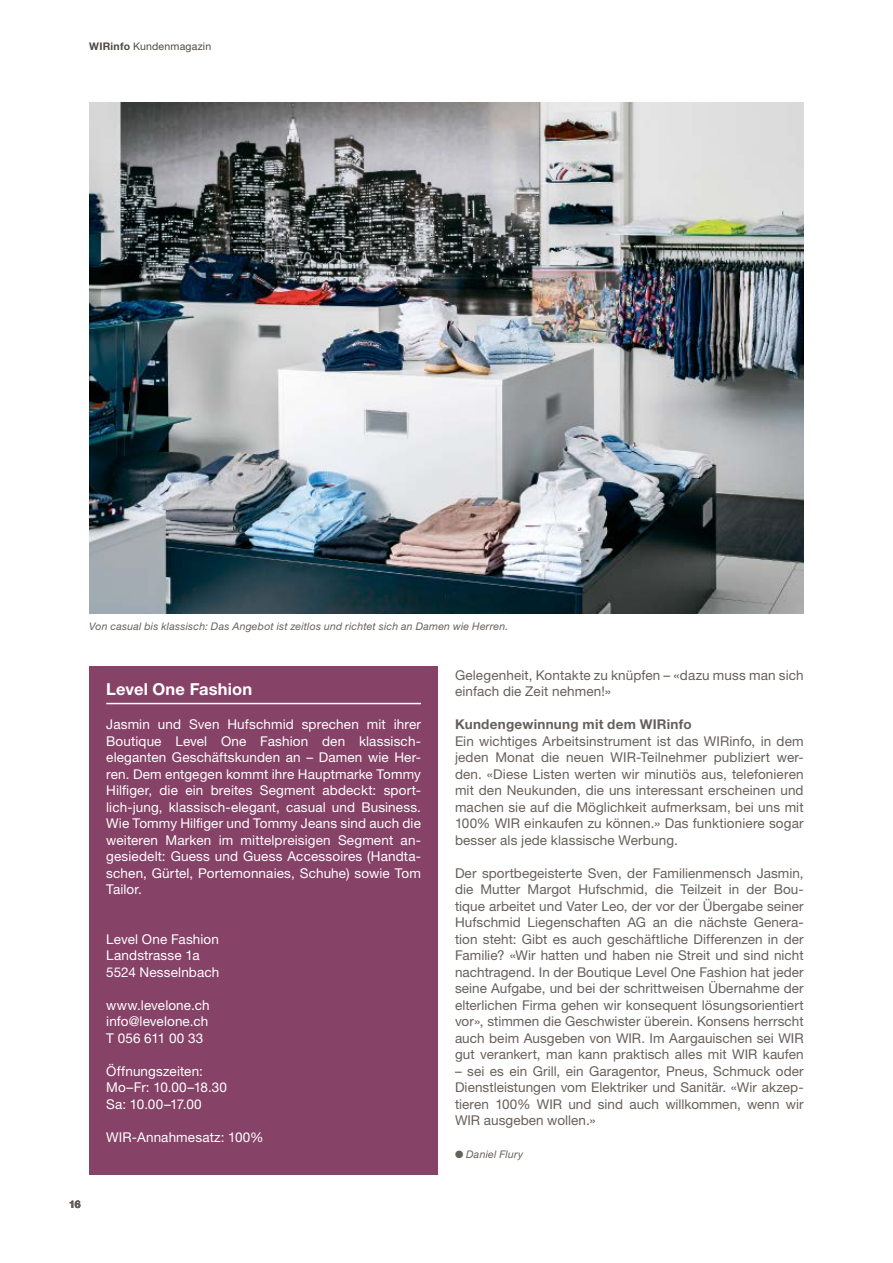
<style>
.page{position:relative;width:893px;height:1263px;background:#fff}
.page>*{position:absolute;margin:0;border:0;box-sizing:border-box;transform-origin:0 0}
.t1{font:700 16.5px "Helvetica Neue LT Pro";letter-spacing:.01em;color:#fff}
.t2{font:13.5px/16.5px "Helvetica Neue LT Pro";letter-spacing:.01em;color:#66605c;text-align:justify}
.t3{font:13.5px/16.5px "Helvetica Neue LT Pro";letter-spacing:.01em;color:#fff;text-align:justify}
.t4{font:700 13.5px "Helvetica Neue LT Pro";letter-spacing:.02em;color:#66605c}
.t5{font:italic 10.5px "Helvetica Neue LT Pro";letter-spacing:.025em;color:#66605c}
.t6{font:10.5px "Helvetica Neue LT Pro";letter-spacing:.015em;color:#66605c}
.t7{font:700 10.5px "Helvetica Neue LT Pro";color:#66605c}
.s1{font-weight:700}
</style>
<div class="page">
<div style="left:89px;top:666px;width:349px;height:509px;background:#864267"></div>
<hr style="left:106px;top:703px;width:315px;height:1px;background:#fff">
<img style="left:89px;top:102px;width:715px;height:512px">
<p class="t6" style="left:89px;top:40px;width:123px"><span class="s1">WIRinfo</span> Kundenmagazin</p>
<p class="t5" style="left:89px;top:620px;width:420px">Von casual bis klassisch: Das Angebot ist zeitlos und richtet sich an Damen wie Herren.</p>
<p class="t1" style="left:106px;top:679px;width:147px">Level One Fashion</p>
<p class="t3" style="left:106px;top:716px;width:316px">Jasmin und Sven Hufschmid sprechen mit ihrer Boutique Level One Fashion den klassisch&shy;eleganten Geschäftskunden an – Damen wie Her&shy;ren. Dem entgegen kommt ihre Hauptmarke Tommy Hilfiger, die ein breites Segment abdeckt: sport&shy;lich-jung, klassisch-elegant, casual und Business.<br>Wie Tommy Hilfiger und Tommy Jeans sind auch die weiteren Marken im mittelpreisigen Segment an&shy;gesiedelt: Guess und Guess Accessoires (Handta&shy;schen, Gürtel, Portemonnaies, Schuhe) sowie Tom Tailor.</p>
<p class="t3" style="left:106px;top:930px;width:115px;text-align:left">Level One Fashion<br>Landstrasse 1a<br>5524 Nesselnbach</p>
<p class="t3" style="left:106px;top:996px;width:105px">www.levelone.ch info@levelone.ch T 056 611 00 33</p>
<p class="t3" style="left:106px;top:1062px;width:122px;text-align:left">Öffnungszeiten:<br>Mo–Fr: 10.00–18.30<br>Sa: 10.00–17.00</p>
<p class="t3" style="left:106px;top:1128px;width:159px">WIR-Annahmesatz: 100%</p>
<p class="t2" style="left:455px;top:666px;width:350px">Gelegenheit, Kontakte zu knüpfen – «dazu muss man sich einfach die Zeit nehmen!»</p>
<p class="t4" style="left:455px;top:716px;width:238px">Kundengewinnung mit dem WIRinfo</p>
<p class="t2" style="left:455px;top:732px;width:350px">Ein wichtiges Arbeitsinstrument ist das WIRinfo, in dem jeden Monat die neuen WIR-Teilnehmer publiziert wer&shy;den. «Diese Listen werten wir minutiös aus, telefonieren mit den Neukunden, die uns interessant erscheinen und machen sie auf die Möglichkeit aufmerksam, bei uns mit 100% WIR einkaufen zu können.» Das funktioniere sogar besser als jede klassische Werbung.</p>
<p class="t2" style="left:455px;top:864px;width:350px">Der sportbegeisterte Sven, der Familienmensch Jasmin, die Mutter Margot Hufschmid, die Teilzeit in der Bou&shy;tique arbeitet und Vater Leo, der vor der Übergabe seiner Hufschmid Liegenschaften AG an die nächste Genera&shy;tion steht: Gibt es auch geschäftliche Differenzen in der Familie? «Wir hatten und haben nie Streit und sind nicht nachtragend. In der Boutique Level One Fashion hat jeder seine Aufgabe, und bei der schrittweisen Übernahme der elterlichen Firma gehen wir konsequent lösungsorientiert vor», stimmen die Geschwister überein. Konsens herrscht auch beim Ausgeben von WIR. Im Aargauischen sei WIR gut verankert, man kann praktisch alles mit WIR kaufen</p>
<p class="t2" style="left:455px;top:1062px;width:350px">– sei es ein Grill, ein Garagentor, Pneus, Schmuck oder Dienstleistungen vom Elektriker und Sanitär. «Wir akzep&shy;tieren 100% WIR und sind auch willkommen, wenn wir WIR ausgeben wollen.»</p>
<p class="t5" style="left:455px;top:1148px;width:70px">● Daniel Flury</p>
<p class="t7" style="left:69px;top:1197px;width:13px">16</p>
</div>
